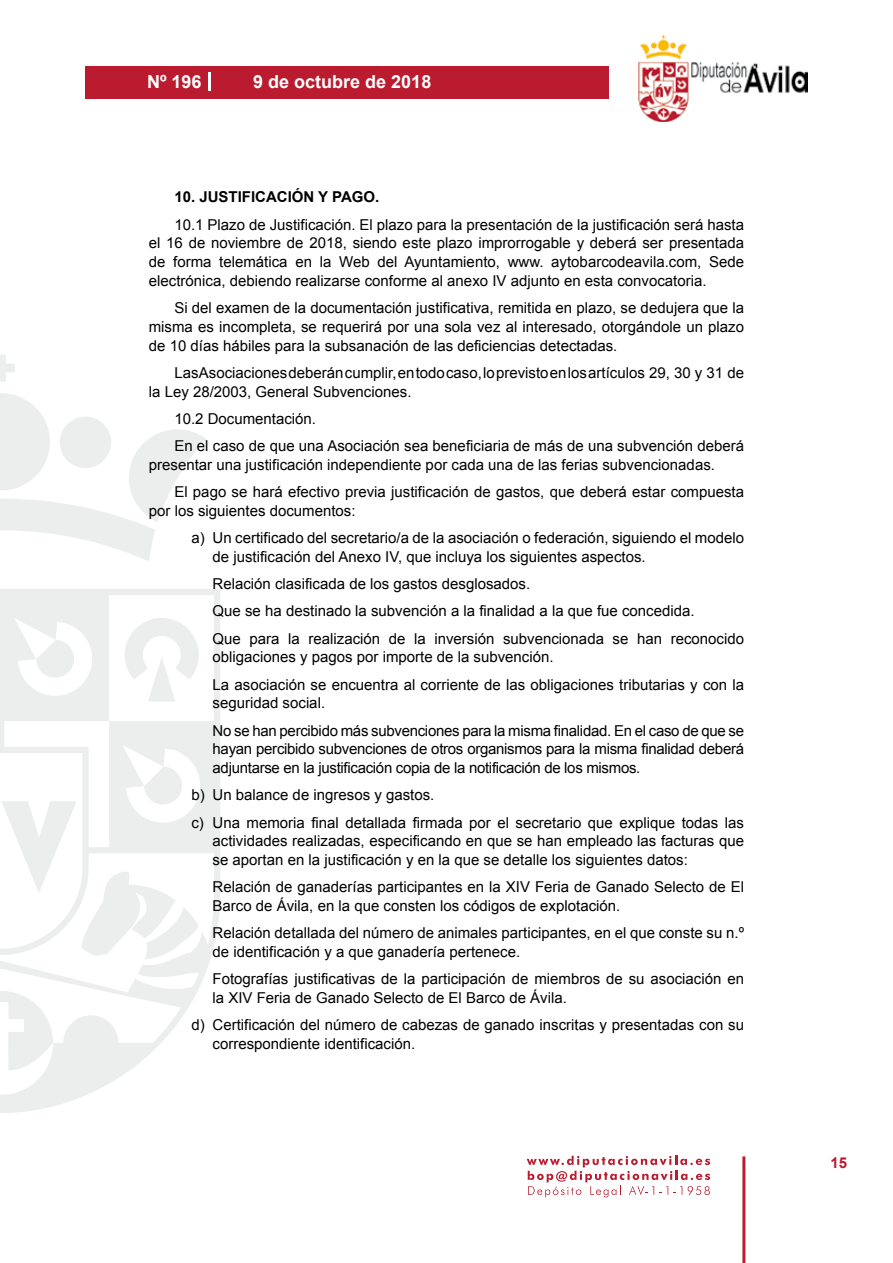
<style>
.page{position:relative;width:893px;height:1263px;background:#fff}
.page>*{position:absolute;margin:0;border:0;box-sizing:border-box;transform-origin:0 0}
.t1{font:700 18px "Arial";color:#fff}
.t2{font:15px/18.8px "Arial";color:#000}
.t3{font:15px/27.3px "Arial";letter-spacing:-.02em;color:#000}
.t4{font:700 15px "Arial";color:#000}
.t5{font:700 15px "Arial";color:#ba1b2f}
</style>
<div class="page">
<svg style="left:527px;top:1156px;width:183px;height:41px"></svg>
<div style="left:85px;top:66px;width:523px;height:33px;background:#ba1b2f"></div>
<img style="left:638px;top:36px;width:170px;height:86px">
<hr style="left:742px;top:1156px;width:3px;height:107px;background:#ba1b2f">
<svg style="left:208px;top:72px;width:2px;height:18px"></svg>
<svg style="left:0;top:355px;width:15px;height:27px"></svg>
<svg style="left:0;top:393px;width:206px;height:168px"></svg>
<svg style="left:0;top:589px;width:220px;height:524px"></svg>
<svg style="left:36px;top:640px;width:40px;height:40px"></svg>
<svg style="left:125px;top:618px;width:74px;height:83px"></svg>
<svg style="left:0;top:991px;width:53px;height:79px"></svg>
<svg style="left:1px;top:767px;width:198px;height:192px"></svg>
<p class="t1" style="left:147px;top:69px;width:56px">Nº 196</p>
<p class="t1" style="left:253px;top:69px;width:180px">9 de octubre de 2018</p>
<p class="t4" style="left:174px;top:187px;width:207px">10. JUSTIFICACIÓN Y PAGO.</p>
<p class="t2" style="left:149px;top:215px;width:597px;text-align:justify;text-indent:26px">10.1 Plazo de Justificación. El plazo para la presentación de la justificación será hasta el 16 de noviembre de 2018, siendo este plazo improrrogable y deberá ser presentada de forma telemática en la Web del Ayuntamiento, www. aytobarcodeavila.com, Sede electrónica, debiendo realizarse conforme al anexo IV adjunto en esta convocatoria.</p>
<p class="t2" style="left:149px;top:299px;width:597px;text-align:justify;text-indent:26px">Si del examen de la documentación justificativa, remitida en plazo, se dedujera que la misma es incompleta, se requerirá por una sola vez al interesado, otorgándole un plazo de 10 días hábiles para la subsanación de las deficiencias detectadas.</p>
<p class="t2" style="left:149px;top:363px;width:597px;text-indent:26px">Las Asociaciones deberán cumplir, en todo caso, lo previsto en los artículos 29, 30 y 31 de la Ley 28/2003, General Subvenciones.</p>
<p class="t2" style="left:174px;top:405px;width:571px;line-height:27.3px">10.2 Documentación.<br>En el caso de que una Asociación sea beneficiaria de más de una subvención deberá</p>
<p class="t2" style="left:174px;top:451px;width:571px;line-height:27.3px;text-indent:-26px">presentar una justificación independiente por cada una de las ferias subvencionadas.<br>El pago se hará efectivo previa justificación de gastos, que deberá estar compuesta</p>
<p class="t2" style="left:191px;top:497px;width:554px;line-height:27.3px;text-indent:-43px">por los siguientes documentos:<br>a) Un certificado del secretario/a de la asociación o federación, siguiendo el modelo</p>
<p class="t2" style="left:213px;top:543px;width:533px;line-height:27.3px">de justificación del Anexo IV, que incluya los siguientes aspectos.<br>Relación clasificada de los gastos desglosados.<br>Que se ha destinado la subvención a la finalidad a la que fue concedida.<br>Que para la realización de la inversión subvencionada se han reconocido</p>
<p class="t2" style="left:213px;top:644px;width:533px;line-height:27.3px">obligaciones y pagos por importe de la subvención.<br>La asociación se encuentra al corriente de las obligaciones tributarias y con la</p>
<p class="t3" style="left:213px;top:690px;width:533px">seguridad social.<br>No se han percibido más subvenciones para la misma finalidad. En el caso de que se</p>
<p class="t3" style="left:213px;top:740px;width:533px;line-height:18.8px">hayan percibido subvenciones de otros organismos para la misma finalidad deberá adjuntarse en la justificación copia de la notificación de los mismos.</p>
<p class="t2" style="left:191px;top:782px;width:554px;line-height:27.3px">b) Un balance de ingresos y gastos.<br>c) Una memoria final detallada firmada por el secretario que explique todas las</p>
<p class="t2" style="left:213px;top:832px;width:533px">actividades realizadas, especificando en que se han empleado las facturas que se aportan en la justificación y en la que se detalle los siguientes datos:</p>
<p class="t2" style="left:213px;top:878px;width:533px">Relación de ganaderías participantes en la XIV Feria de Ganado Selecto de El<br>Barco de Ávila, en la que consten los códigos de explotación.</p>
<p class="t2" style="left:213px;top:924px;width:533px">Relación detallada del número de animales participantes, en el que conste su n.º de identificación y a que ganadería pertenece.</p>
<p class="t2" style="left:213px;top:970px;width:533px">Fotografías justificativas de la participación de miembros de su asociación en la XIV Feria de Ganado Selecto de El Barco de Ávila.</p>
<p class="t2" style="left:213px;top:1016px;width:533px;text-indent:-21px">d) Certificación del número de cabezas de ganado inscritas y presentadas con su correspondiente identificación.</p>
<p class="t5" style="left:831px;top:1153px;width:18px">15</p>
</div>
